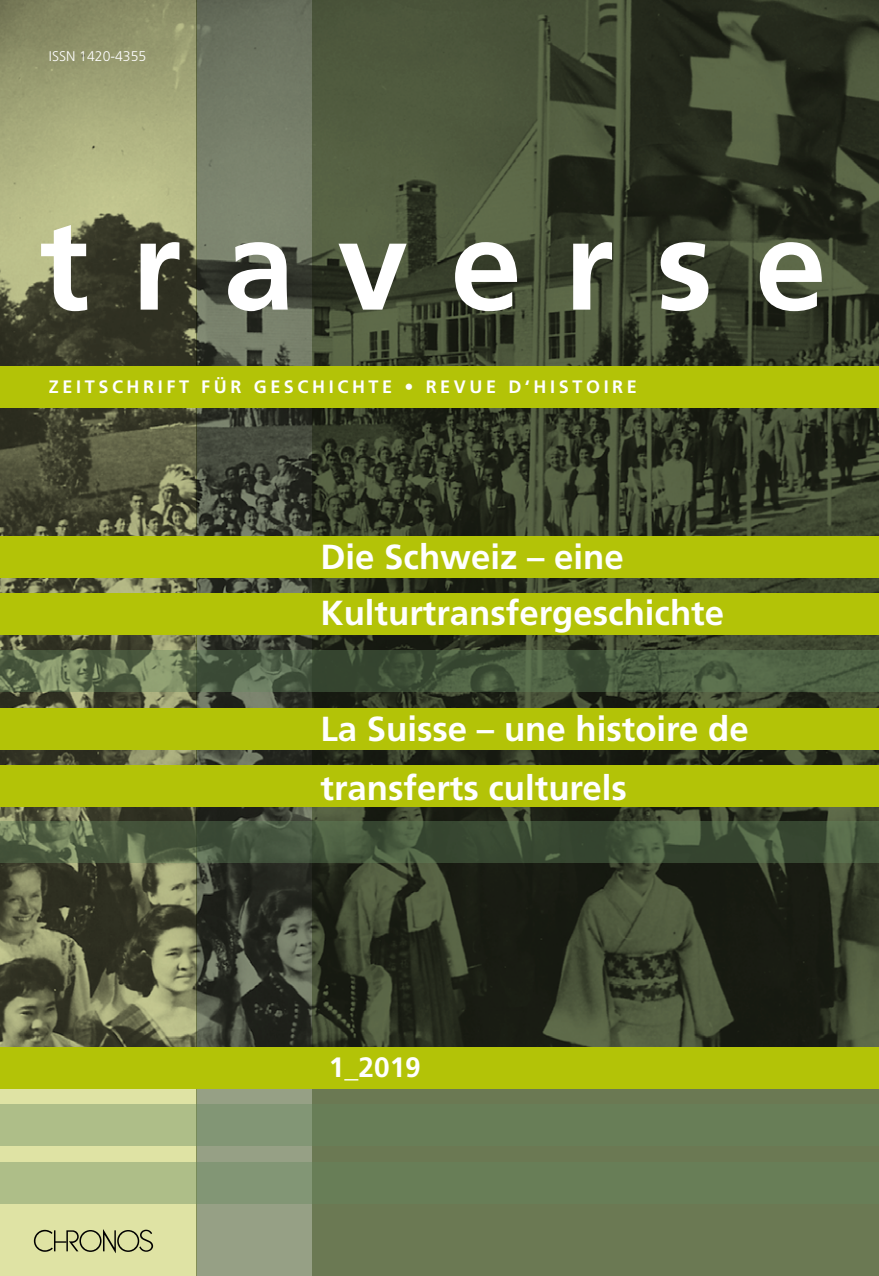
<style>
.page{position:relative;width:879px;height:1276px;background:#fff}
.page>*{position:absolute;margin:0;border:0;box-sizing:border-box;transform-origin:0 0}
.t1{font:700 128px "Frutiger";letter-spacing:.33em;color:#fff}
.t2{font:700 34.8px/56.4px "Frutiger";color:#fff}
.t3{font:700 28px "Frutiger";color:#fff}
.t4{font:700 18px "Frutiger";letter-spacing:.2em;color:#fff}
.t5{font:300 14px "Frutiger";color:#fff}
</style>
<div class="page">
<div style="left:0;top:0;width:197px;height:1276px;background:#dfe3a4"></div>
<div style="left:312px;top:0;width:567px;height:1276px;background:#6b7953"></div>
<div style="left:197px;top:0;width:115px;height:1276px;background:#96a085"></div>
<img style="left:0;top:0;width:879px;height:1047px">
<div style="left:0;top:366px;width:879px;height:42px;background:#b3c307"></div>
<div style="left:0;top:765px;width:879px;height:41px;background:#b3c307"></div>
<div style="left:0;top:708px;width:879px;height:41px;background:#b3c307"></div>
<div style="left:0;top:593px;width:879px;height:41px;background:#b3c307"></div>
<div style="left:0;top:537px;width:879px;height:41px;background:#b3c307"></div>
<svg style="left:0;top:651px;width:879px;height:41px;background:#4f6044"></svg>
<svg style="left:0;top:822px;width:879px;height:41px;background:#46573d"></svg>
<svg style="left:34px;top:1229px;width:119px;height:24px"></svg>
<svg style="left:0;top:1162px;width:312px;height:41px;background:#9daf81"></svg>
<svg style="left:0;top:1104px;width:312px;height:41px;background:#9daf81"></svg>
<div style="left:0;top:1047px;width:879px;height:41px;background:#b3c307"></div>
<p class="t5" style="left:49px;top:48px;width:99px">ISSN 1420-4355</p>
<p class="t1" style="left:39px;top:190px;width:788px">traverse</p>
<p class="t4" style="left:49px;top:376px;width:589px">ZEITSCHRIFT FÜR GESCHICHTE • REVUE D‘HISTOIRE</p>
<p class="t2" style="left:320px;top:528px;width:405px">Die Schweiz – eine<br>Kulturtransfergeschichte</p>
<p class="t2" style="left:320px;top:699px;width:430px;line-height:58.6px">La Suisse – une histoire de transferts culturels</p>
<p class="t3" style="left:329px;top:1050px;width:93px">1_2019</p>
</div>
